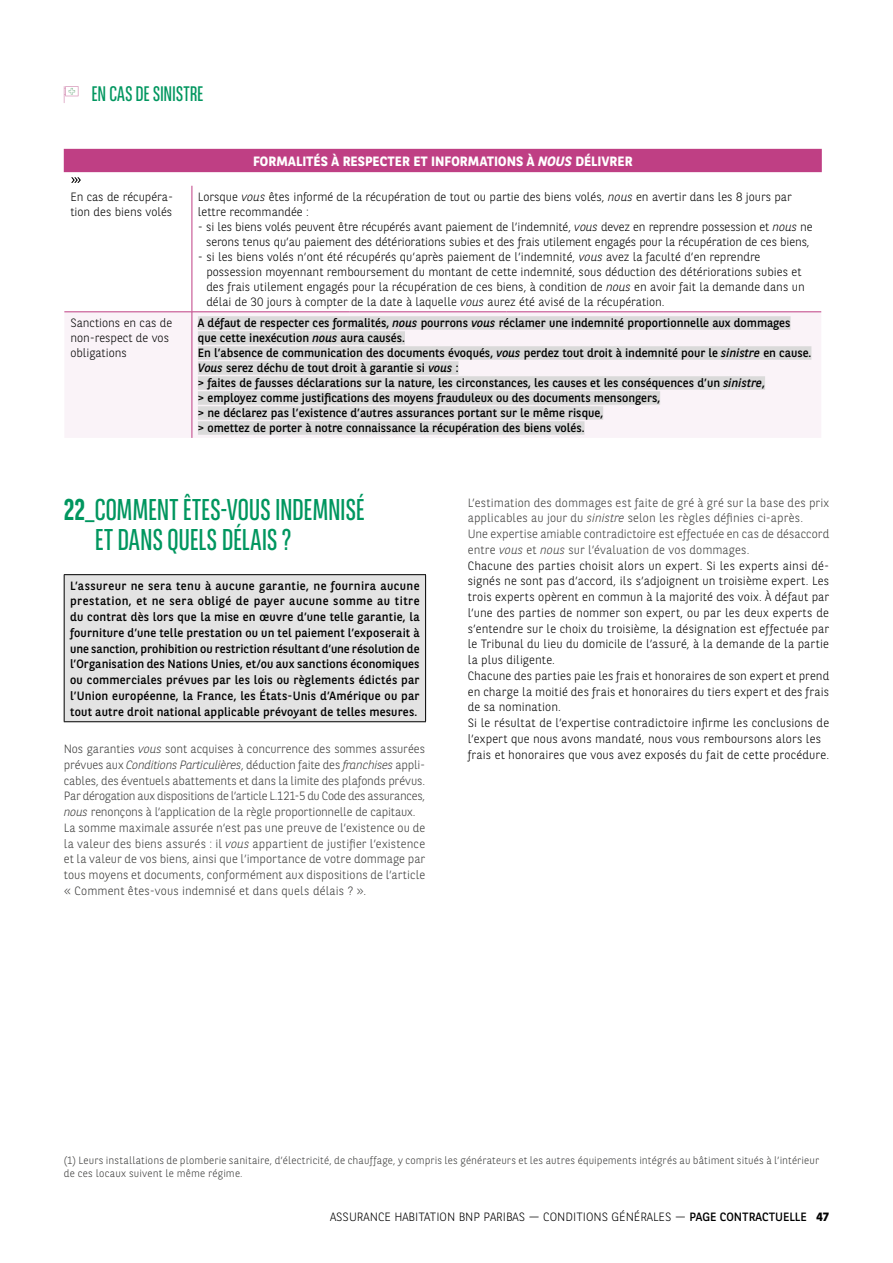
<style>
.page{position:relative;width:893px;height:1263px;background:#fff}
.page>*{position:absolute;margin:0;border:0;box-sizing:border-box;transform-origin:0 0}
.t1{font:30px/30px "BNPP Sans Condensed";letter-spacing:-.01em;color:#00965f}
.t2{font:21px "BNPP Sans Condensed";letter-spacing:-.01em;color:#00965f}
.t3{font:700 13.5px "BNPP Sans";letter-spacing:.005em;color:#fff}
.t4{font:300 12px/15.8px "BNPP Sans";color:#000}
.t5{font:12px/15.8px "BNPP Sans";color:#000}
.t6{font:300 12px/15.8px "BNPP Sans";color:#3c3c3b}
.t7{font:300 10.5px/13.5px "BNPP Sans";letter-spacing:.015em;color:#3c3c3b}
.s1{font-style:italic}
.s2{font-weight:700}
.s3{color:#3c3c3b}
.s4{font-style:italic;color:#3c3c3b}
.s5{font-weight:400}
</style>
<div class="page">
<svg style="left:64px;top:86px;width:15px;height:17px"></svg>
<div style="left:64px;top:149px;width:757px;height:23px;background:#bf3f84"></div>
<svg style="left:64px;top:186px;width:757px;height:126px"></svg>
<div style="left:65px;top:313px;width:756px;height:125px;background:#faf3f8"></div>
<hr style="left:192px;top:186px;width:1px;height:126px;background:#bf3f84">
<hr style="left:192px;top:312px;width:1px;height:126px;background:#bf3f84">
<hr style="left:664px;top:149px;width:158px;height:1px;background:#bf3f84">
<svg style="left:821px;top:150px;width:1px;height:21px"></svg>
<hr style="left:664px;top:171px;width:158px;height:1px;background:#bf3f84">
<hr style="left:64px;top:312px;width:128px;height:1px;background:#bf3f84">
<hr style="left:192px;top:312px;width:157px;height:1px;background:#bf3f84">
<hr style="left:349px;top:312px;width:158px;height:1px;background:#bf3f84">
<hr style="left:507px;top:312px;width:157px;height:1px;background:#bf3f84">
<hr style="left:664px;top:312px;width:157px;height:1px;background:#bf3f84">
<div style="left:198px;top:316px;width:593px;height:14px;background:#dadada"></div>
<div style="left:198px;top:331px;width:207px;height:14px;background:#dadada"></div>
<div style="left:198px;top:346px;width:613px;height:14px;background:#dadada"></div>
<div style="left:198px;top:361px;width:261px;height:14px;background:#dadada"></div>
<div style="left:198px;top:376px;width:567px;height:14px;background:#dadada"></div>
<div style="left:198px;top:391px;width:462px;height:14px;background:#dadada"></div>
<div style="left:198px;top:406px;width:405px;height:14px;background:#dadada"></div>
<div style="left:198px;top:421px;width:386px;height:14px;background:#dadada"></div>
<div style="left:64px;top:575px;width:362px;height:147px;background:#e3e3e3"></div>
<hr style="left:64px;top:574px;width:362px;height:1px;background:#000">
<hr style="left:425px;top:575px;width:1px;height:146px;background:#000">
<hr style="left:64px;top:575px;width:1px;height:146px;background:#000">
<hr style="left:64px;top:721px;width:362px;height:1px;background:#000">
<svg style="left:71px;top:177px;width:10px;height:6px"></svg>
<h2 class="t2" style="left:91px;top:80px;width:113px">EN CAS DE SINISTRE</h2>
<p class="t3" style="left:253px;top:152px;width:381px">FORMALITÉS À RESPECTER ET INFORMATIONS À <span class="s1">NOUS</span> DÉLIVRER</p>
<p class="t4" style="left:70px;top:189px;width:104px;line-height:15px">En cas de récupéra&shy;tion des biens volés</p>
<p class="t4" style="left:198px;top:189px;width:595px;line-height:15px">Lorsque <span class="s1">vous</span> êtes informé de la récupération de tout ou partie des biens volés, <span class="s1">nous</span> en avertir dans les 8 jours par lettre recommandée :</p>
<p class="t4" style="left:198px;top:219px;width:616px;line-height:15px;text-align:center">- si les biens volés peuvent être récupérés avant paiement de l’indemnité, <span class="s1">vous</span> devez en reprendre possession et <span class="s1">nous</span> ne serons tenus qu’au paiement des détériorations subies et des frais utilement engagés pour la récupération de ces biens,</p>
<p class="t4" style="left:206px;top:249px;width:600px;line-height:15px;text-indent:-9px">- si les biens volés n’ont été récupérés qu’après paiement de l’indemnité, <span class="s1">vous</span> avez la faculté d’en reprendre possession moyennant remboursement du montant de cette indemnité, sous déduction des détériorations subies et des frais utilement engagés pour la récupération de ces biens, à condition de <span class="s1">nous</span> en avoir fait la demande dans un délai de 30 jours à compter de la date à laquelle <span class="s1">vous</span> aurez été avisé de la récupération.</p>
<p class="t4" style="left:70px;top:315px;width:103px;line-height:15px">Sanctions en cas de non-respect de vos obligations</p>
<p class="t5" style="left:198px;top:315px;width:615px;line-height:15px">A défaut de respecter ces formalités, <span class="s1">nous</span> pourrons <span class="s1">vous</span> réclamer une indemnité proportionnelle aux dommages que cette inexécution <span class="s1">nous</span> aura causés.<br>En l’absence de communication des documents évoqués, <span class="s1">vous</span> perdez tout droit à indemnité pour le <span class="s1">sinistre</span> en cause.<br><span class="s1">Vous</span> serez déchu de tout droit à garantie si <span class="s1">vous</span> :<br>&gt; faites de fausses déclarations sur la nature, les circonstances, les causes et les conséquences d’un <span class="s1">sinistre</span>,<br>&gt; employez comme justifications des moyens frauduleux ou des documents mensongers,<br>&gt; ne déclarez pas l’existence d’autres assurances portant sur le même risque,<br>&gt; omettez de porter à notre connaissance la récupération des biens volés.</p>
<h1 class="t1" style="left:95px;top:494px;width:272px;text-indent:-31px"><span class="s2">22</span>_COMMENT ÊTES-VOUS INDEMNISÉ<br>ET DANS QUELS DÉLAIS ?</h1>
<p class="t5" style="left:70px;top:577px;width:351px;text-align:justify">L’assureur ne sera tenu à aucune garantie, ne fournira aucune prestation, et ne sera obligé de payer aucune somme au titre du contrat dès lors que la mise en œuvre d’une telle garantie, la fourniture d’une telle prestation ou un tel paiement l’exposerait à une sanction, prohibition ou restriction résultant d’une résolution de l’Organisation des Nations Unies, et/ou aux sanctions économiques ou commerciales prévues par les lois ou règlements édictés par l’Union européenne, la France, les États-Unis d’Amérique ou par tout autre droit national applicable prévoyant de telles mesures.</p>
<p class="t6" style="left:64px;top:741px;width:363px">Nos garanties <span class="s1">vous</span> sont acquises à concurrence des sommes assurées prévues aux <span class="s1">Conditions Particulières</span>, déduction faite des <span class="s1">franchises</span> appli&shy;cables, des éventuels abattements et dans la limite des plafonds prévus.<br>Par dérogation aux dispositions de l’article L.121-5 du Code des assurances, <span class="s1">nous</span> renonçons à l’application de la règle proportionnelle de capitaux.<br>La somme maximale assurée n’est pas une preuve de l’existence ou de la valeur des biens assurés : il <span class="s1">vous</span> appartient de justifier l’existence et la valeur de vos biens, ainsi que l’importance de votre dommage par tous moyens et documents, conformément aux dispositions de l’article « Comment êtes-vous indemnisé et dans quels délais ? ».</p>
<p class="t4" style="left:468px;top:494px;width:363px"><span class="s3">L’estimation des dommages est faite de gré à gré sur la base des prix applicables au jour du</span> <span class="s4">sinistre</span> <span class="s3">selon les règles définies ci-après.<br>Une expertise amiable contradictoire est effectuée en cas de désaccord entre</span> <span class="s4">vous</span> <span class="s3">et</span> <span class="s4">nous</span> <span class="s3">sur l’évaluation de vos dommages.<br></span>Chacune des parties choisit alors un expert. Si les experts ainsi dé&shy;signés ne sont pas d’accord, ils s’adjoignent un troisième expert. Les trois experts opèrent en commun à la majorité des voix. À défaut par l’une des parties de nommer son expert, ou par les deux experts de s’entendre sur le choix du troisième, la désignation est effectuée par le Tribunal du lieu du domicile de l’assuré, à la demande de la partie la plus diligente.<br>Chacune des parties paie les frais et honoraires de son expert et prend en charge la moitié des frais et honoraires du tiers expert et des frais de sa nomination.<br>Si le résultat de l’expertise contradictoire infirme les conclusions de l’expert que nous avons mandaté, nous vous remboursons alors les frais et honoraires que vous avez exposés du fait de cette procédure.</p>
<p class="t7" style="left:64px;top:1153px;width:757px">(1) Leurs installations de plomberie sanitaire, d’électricité, de chauffage, y compris les générateurs et les autres équipements intégrés au bâtiment situés à l’intérieur de ces locaux suivent le même régime.</p>
<p class="t4" style="left:330px;top:1208px;width:501px">ASSURANCE HABITATION BNP PARIBAS — CONDITIONS GÉNÉRALES — <span class="s5">PAGE CONTRACTUELLE</span> <span class="s2">47</span></p>
</div>
